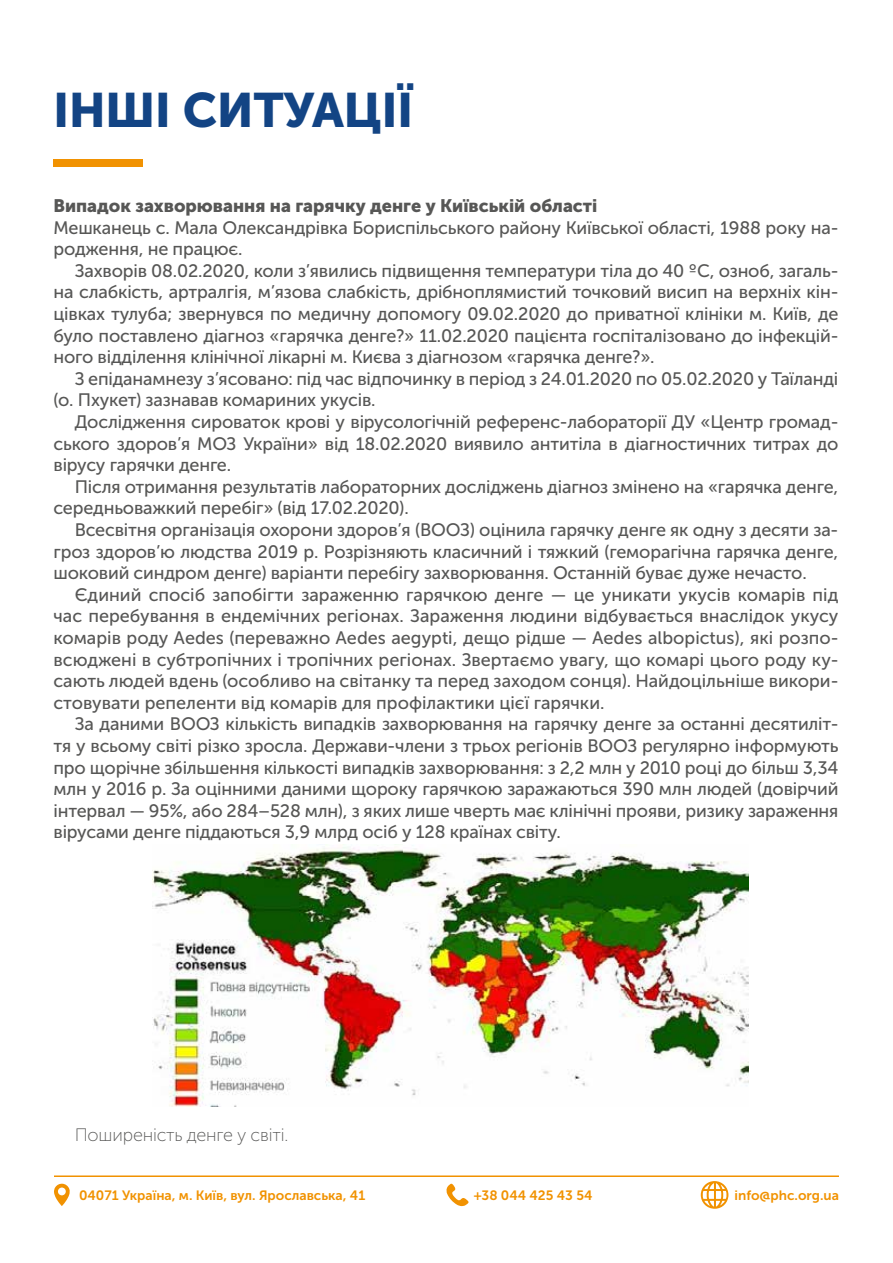
<style>
.page{position:relative;width:893px;height:1263px;background:#fff}
.page>*{position:absolute;margin:0;border:0;box-sizing:border-box;transform-origin:0 0}
.t1{font:48px "Museo Sans Cyrl 900";color:#134484}
.t2{font:18px/21.6px "Museo Sans Cyrl 500";letter-spacing:-.01em;color:#575756;text-align:justify}
.t3{font:18px "Museo Sans Cyrl 900";color:#575756}
.t4{font:18px "Museo Sans Cyrl 100";letter-spacing:-.01em;color:#575756}
.t5{font:13.5px "Museo Sans Cyrl 700";color:#f19201}
</style>
<div class="page">
<hr style="left:54px;top:1175px;width:785px;height:2px;background:#f19201">
<svg style="left:701px;top:1181px;width:27px;height:28px"></svg>
<svg style="left:54px;top:1184px;width:16px;height:22px"></svg>
<svg style="left:446px;top:1183px;width:23px;height:23px"></svg>
<div style="left:54px;top:159px;width:89px;height:8px;background:#f19201"></div>
<img style="left:153px;top:844px;width:595px;height:262px">
<h1 class="t1" style="left:54px;top:83px;width:361px">ІНШІ СИТУАЦІЇ</h1>
<p class="t3" style="left:54px;top:195px;width:545px">Випадок захворювання на гарячку денге у Київській області</p>
<p class="t2" style="left:54px;top:217px;width:786px">Мешканець с. Мала Олександрівка Бориспільського району Київської області, 1988 року на&shy;родження, не працює.</p>
<p class="t2" style="left:54px;top:260px;width:786px;text-indent:21px">Захворів 08.02.2020, коли з’явились підвищення температури тіла до 40 ºС, озноб, загаль&shy;на слабкість, артралгія, м’язова слабкість, дрібноплямистий точковий висип на верхніх кін&shy;цівках тулуба; звернувся по медичну допомогу 09.02.2020 до приватної клініки м. Київ, де було поставлено діагноз «гарячка денге?» 11.02.2020 пацієнта госпіталізовано до інфекцій&shy;ного відділення клінічної лікарні м. Києва з діагнозом «гарячка денге?».</p>
<p class="t2" style="left:54px;top:368px;width:786px;text-indent:21px">З епіданамнезу з’ясовано: під час відпочинку в період з 24.01.2020 по 05.02.2020 у Таїланді (о. Пхукет) зазнавав комариних укусів.</p>
<p class="t2" style="left:54px;top:411px;width:786px;text-indent:21px">Дослідження сироваток крові у вірусологічній референс-лабораторії ДУ «Центр громад&shy;ського здоров’я МОЗ України» від 18.02.2020 виявило антитіла в діагностичних титрах до вірусу гарячки денге.</p>
<p class="t2" style="left:54px;top:476px;width:786px;text-indent:21px">Після отримання результатів лабораторних досліджень діагноз змінено на «гарячка денге, середньоважкий перебіг» (від 17.02.2020).</p>
<p class="t2" style="left:54px;top:519px;width:786px;text-indent:21px">Всесвітня організація охорони здоров’я (ВООЗ) оцінила гарячку денге як одну з десяти за&shy;гроз здоров’ю людства 2019 р. Розрізняють класичний і тяжкий (геморагічна гарячка денге, шоковий синдром денге) варіанти перебігу захворювання. Останній буває дуже нечасто.</p>
<p class="t2" style="left:54px;top:584px;width:786px;text-indent:21px">Єдиний спосіб запобігти зараженню гарячкою денге — це уникати укусів комарів під час перебування в ендемічних регіонах. Зараження людини відбувається внаслідок укусу комарів роду Aedes (переважно Aedes aegypti, дещо рідше — Aedes albopictus), які розпо&shy;всюджені в субтропічних і тропічних регіонах. Звертаємо увагу, що комарі цього роду ку&shy;сають людей вдень (особливо на світанку та перед заходом сонця). Найдоцільніше викори&shy;стовувати репеленти від комарів для профілактики цієї гарячки.</p>
<p class="t2" style="left:54px;top:713px;width:787px;text-indent:21px">За даними ВООЗ кількість випадків захворювання на гарячку денге за останні десятиліт&shy;тя у всьому світі різко зросла. Держави-члени з трьох регіонів ВООЗ регулярно інформують про щорічне збільшення кількості випадків захворювання: з 2,2 млн у 2010 році до більш 3,34 млн у 2016 р. За оцінними даними щороку гарячкою заражаються 390 млн людей (довірчий інтервал — 95%, або 284–528 млн), з яких лише чверть має клінічні прояви, ризику зараження вірусами денге піддаються 3,9 млрд осіб у 128 країнах світу.</p>
<p class="t4" style="left:75px;top:1125px;width:215px">Поширеність денге у світі.</p>
<p class="t5" style="left:79px;top:1188px;width:288px">04071 Україна, м. Київ, вул. Ярославська, 41</p>
<p class="t5" style="left:474px;top:1188px;width:120px">+38 044 425 43 54</p>
<p class="t5" style="left:735px;top:1188px;width:106px">info@phc.org.ua</p>
</div>
